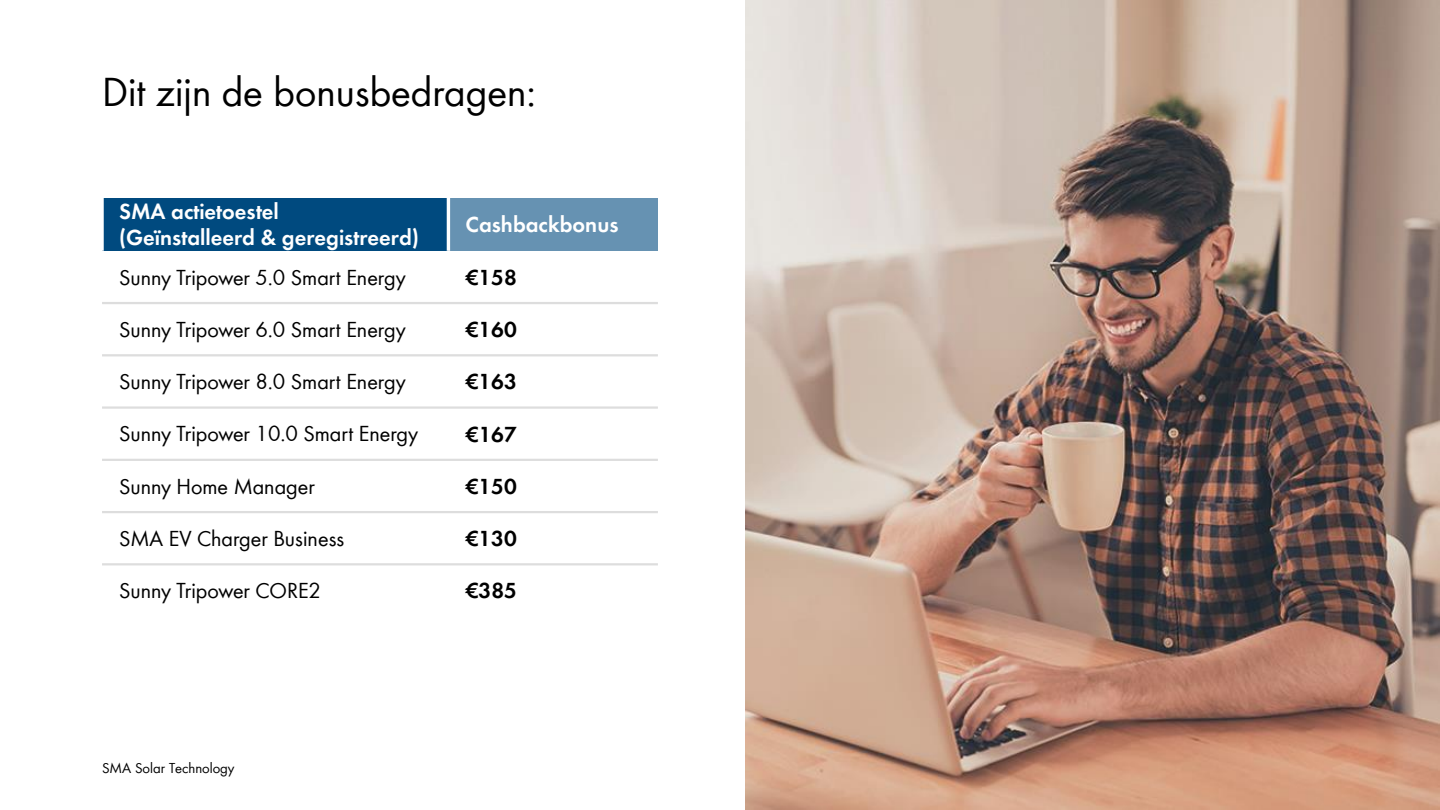
<style>
.page{position:relative;width:1440px;height:810px;background:#fff}
.page>*{position:absolute;margin:0;border:0;box-sizing:border-box;transform-origin:0 0}
.t1{font:42px "SMA Futura Global";color:#000}
.t2{font:22.5px "SMA Futura Global";color:#000}
.t3{font:600 22.5px "SMA Futura Global";color:#fff}
.t4{font:600 22.5px "SMA Futura Global";color:#000}
.t5{font:15px "SMA Futura Global";color:#000}
</style>
<div class="page">
<div style="left:102px;top:198px;width:346px;height:53px;background:#004a7f"></div>
<div style="left:448px;top:198px;width:210px;height:53px;background:#6692b2"></div>
<hr style="left:447px;top:198px;width:3px;height:53px;background:#fff">
<hr style="left:102px;top:302px;width:556px;height:2px;background:#ddd">
<hr style="left:102px;top:354px;width:556px;height:2px;background:#ddd">
<hr style="left:102px;top:406px;width:556px;height:3px;background:#ddd">
<hr style="left:102px;top:459px;width:556px;height:2px;background:#ddd">
<hr style="left:102px;top:511px;width:556px;height:2px;background:#ddd">
<hr style="left:102px;top:563px;width:556px;height:2px;background:#ddd">
<svg style="left:102px;top:198px;width:2px;height:53px"></svg>
<img style="left:746px;top:0;width:694px;height:810px">
<h2 class="t1" style="left:102px;top:66px;width:435px">Dit zijn de bonusbedragen:</h2>
<p class="t3" style="left:119px;top:198px;width:161px">SMA actietoestel</p>
<p class="t3" style="left:119px;top:224px;width:302px">(Geïnstalleerd &amp; geregistreerd)</p>
<p class="t3" style="left:466px;top:211px;width:154px">Cashbackbonus</p>
<p class="t2" style="left:119px;top:263px;width:288px">Sunny Tripower 5.0 Smart Energy</p>
<p class="t4" style="left:466px;top:264px;width:53px">€158</p>
<p class="t2" style="left:119px;top:316px;width:288px">Sunny Tripower 6.0 Smart Energy</p>
<p class="t4" style="left:466px;top:316px;width:53px">€160</p>
<p class="t2" style="left:119px;top:368px;width:288px">Sunny Tripower 8.0 Smart Energy</p>
<p class="t4" style="left:466px;top:368px;width:53px">€163</p>
<p class="t2" style="left:119px;top:420px;width:301px">Sunny Tripower 10.0 Smart Energy</p>
<p class="t4" style="left:466px;top:420px;width:53px">€167</p>
<p class="t2" style="left:119px;top:472px;width:197px">Sunny Home Manager</p>
<p class="t4" style="left:466px;top:473px;width:53px">€150</p>
<p class="t2" style="left:119px;top:525px;width:227px">SMA EV Charger Business</p>
<p class="t4" style="left:466px;top:525px;width:53px">€130</p>
<p class="t2" style="left:119px;top:577px;width:203px">Sunny Tripower CORE2</p>
<p class="t4" style="left:466px;top:577px;width:53px">€385</p>
<p class="t5" style="left:102px;top:759px;width:134px">SMA Solar Technology</p>
</div>
